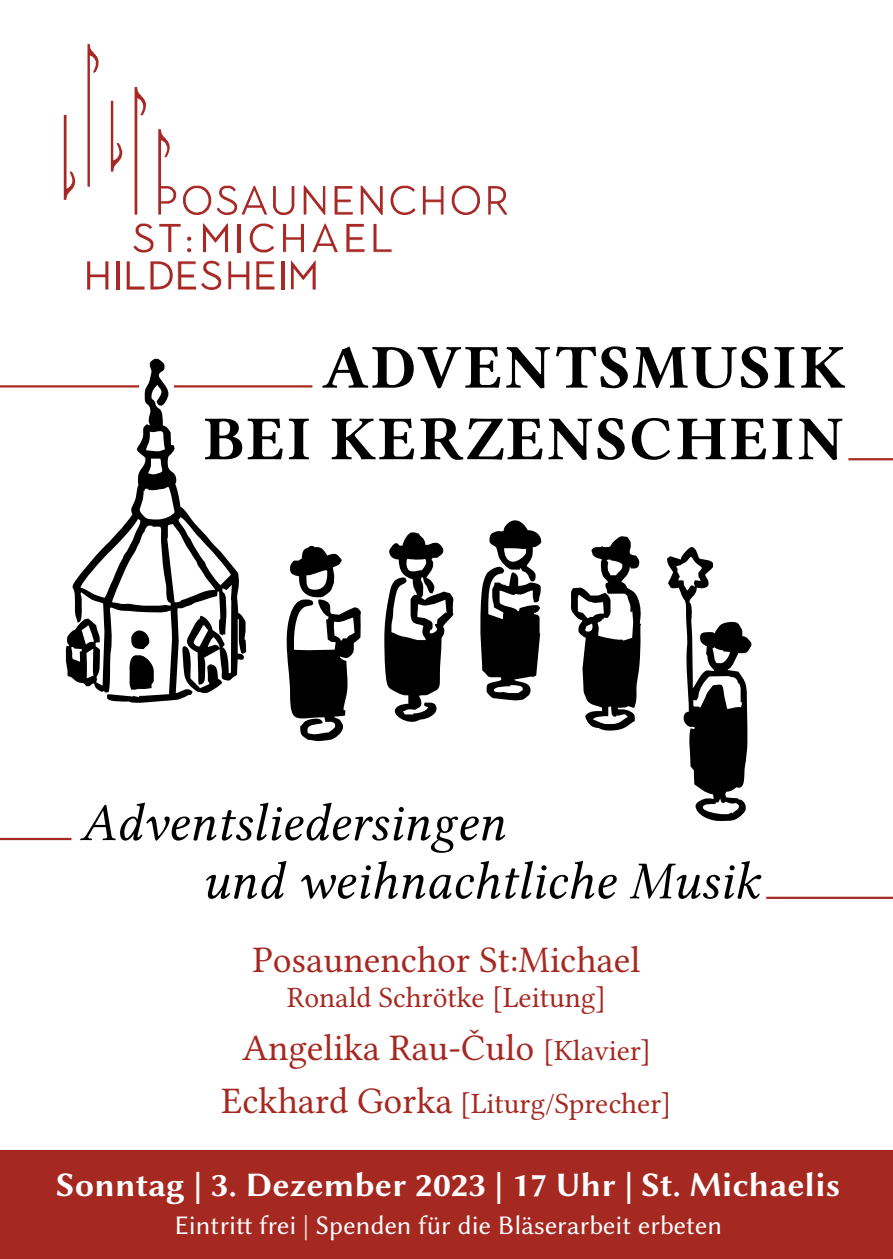
<style>
.page{position:relative;width:893px;height:1259px;background:#fff}
.page>*{position:absolute;margin:0;border:0;box-sizing:border-box;transform-origin:0 0}
.t1{font:62.7px/71.7px "Lin Libertine OB";letter-spacing:.035em;color:#000;text-align:right}
.t2{font:53.7px/58.2px "Lin Libertine OI";color:#000}
.t3{font:37.5px "Lin Libertine O";color:#a62921}
.t4{font:34.5px "Lin Biolinum OB";color:#fff}
.t5{font:29.4px "Lin Libertine O";color:#a62921}
.t6{font:27px "Lin Biolinum O";color:#fff}
.s1{font-size:29.4px}
.s2{font-size:37.5px}
</style>
<div class="page">
<svg style="left:66px;top:359px;width:180px;height:344px"></svg>
<svg style="left:131px;top:630px;width:18px;height:19px"></svg>
<svg style="left:130px;top:655px;width:24px;height:34px"></svg>
<svg style="left:181px;top:646px;width:41px;height:47px"></svg>
<svg style="left:480px;top:520px;width:61px;height:180px"></svg>
<svg style="left:384px;top:532px;width:70px;height:190px"></svg>
<svg style="left:571px;top:536px;width:70px;height:195px"></svg>
<svg style="left:287px;top:546px;width:74px;height:195px"></svg>
<svg style="left:667px;top:547px;width:84px;height:274px"></svg>
<hr style="left:0;top:385px;width:139px;height:2px;background:#a62921">
<hr style="left:174px;top:385px;width:138px;height:2px;background:#a62921">
<hr style="left:848px;top:458px;width:45px;height:2px;background:#a62921">
<hr style="left:766px;top:896px;width:127px;height:3px;background:#a62921">
<hr style="left:0;top:838px;width:71px;height:2px;background:#a62921">
<div style="left:0;top:1151px;width:893px;height:108px;background:#a62921"></div>
<svg style="left:87px;top:44px;width:12px;height:143px"></svg>
<svg style="left:135px;top:87px;width:11px;height:128px"></svg>
<svg style="left:111px;top:101px;width:11px;height:71px"></svg>
<svg style="left:391px;top:186px;width:24px;height:29px"></svg>
<svg style="left:64px;top:115px;width:11px;height:85px"></svg>
<svg style="left:158px;top:129px;width:18px;height:86px"></svg>
<svg style="left:335px;top:186px;width:18px;height:29px"></svg>
<svg style="left:304px;top:185px;width:21px;height:30px"></svg>
<svg style="left:217px;top:186px;width:50px;height:29px"></svg>
<svg style="left:423px;top:186px;width:20px;height:29px"></svg>
<svg style="left:488px;top:186px;width:19px;height:29px"></svg>
<svg style="left:273px;top:186px;width:21px;height:29px"></svg>
<svg style="left:361px;top:185px;width:22px;height:30px"></svg>
<svg style="left:183px;top:186px;width:28px;height:29px"></svg>
<svg style="left:452px;top:186px;width:28px;height:29px"></svg>
<svg style="left:187px;top:237px;width:4px;height:4px"></svg>
<svg style="left:203px;top:223px;width:25px;height:29px"></svg>
<svg style="left:159px;top:224px;width:22px;height:28px"></svg>
<hr style="left:237px;top:224px;width:3px;height:28px;background:#a62926">
<svg style="left:283px;top:224px;width:21px;height:28px"></svg>
<svg style="left:313px;top:223px;width:25px;height:29px"></svg>
<svg style="left:346px;top:224px;width:18px;height:28px"></svg>
<svg style="left:373px;top:224px;width:19px;height:28px"></svg>
<svg style="left:187px;top:248px;width:4px;height:4px"></svg>
<svg style="left:134px;top:223px;width:19px;height:29px"></svg>
<svg style="left:250px;top:223px;width:24px;height:29px"></svg>
<svg style="left:228px;top:261px;width:21px;height:29px"></svg>
<svg style="left:87px;top:261px;width:21px;height:29px"></svg>
<hr style="left:116px;top:261px;width:3px;height:29px;background:#a62926">
<svg style="left:127px;top:261px;width:94px;height:29px"></svg>
<svg style="left:256px;top:261px;width:18px;height:29px"></svg>
<hr style="left:281px;top:261px;width:3px;height:29px;background:#a62926">
<svg style="left:291px;top:261px;width:25px;height:29px"></svg>
<h1 class="t1" style="left:204px;top:330px;width:641px">ADVENTSMUSIK<br>BEI KERZENSCHEIN</h1>
<h2 class="t2" style="left:201px;top:795px;width:560px;text-indent:-121px">Adventsliedersingen<br>und weihnachtliche Musik</h2>
<p class="t3" style="left:253px;top:938px;width:389px">Posaunenchor St:Michael</p>
<p class="t5" style="left:287px;top:981px;width:320px">Ronald Schrötke [Leitung]</p>
<p class="t3" style="left:242px;top:1026px;width:410px">Angelika Rau-Čulo <span class="s1">[Klavier]</span></p>
<p class="t5" style="left:222px;top:1086px;width:451px"><span class="s2">Eckhard Gorka</span> [Liturg/Sprecher]</p>
<p class="t4" style="left:56px;top:1160px;width:785px">Sonntag | 3. Dezember 2023 | 17 Uhr | St. Michaelis</p>
<p class="t6" style="left:174px;top:1209px;width:549px">Eintritt frei | Spenden für die Bläserarbeit erbeten</p>
</div>
